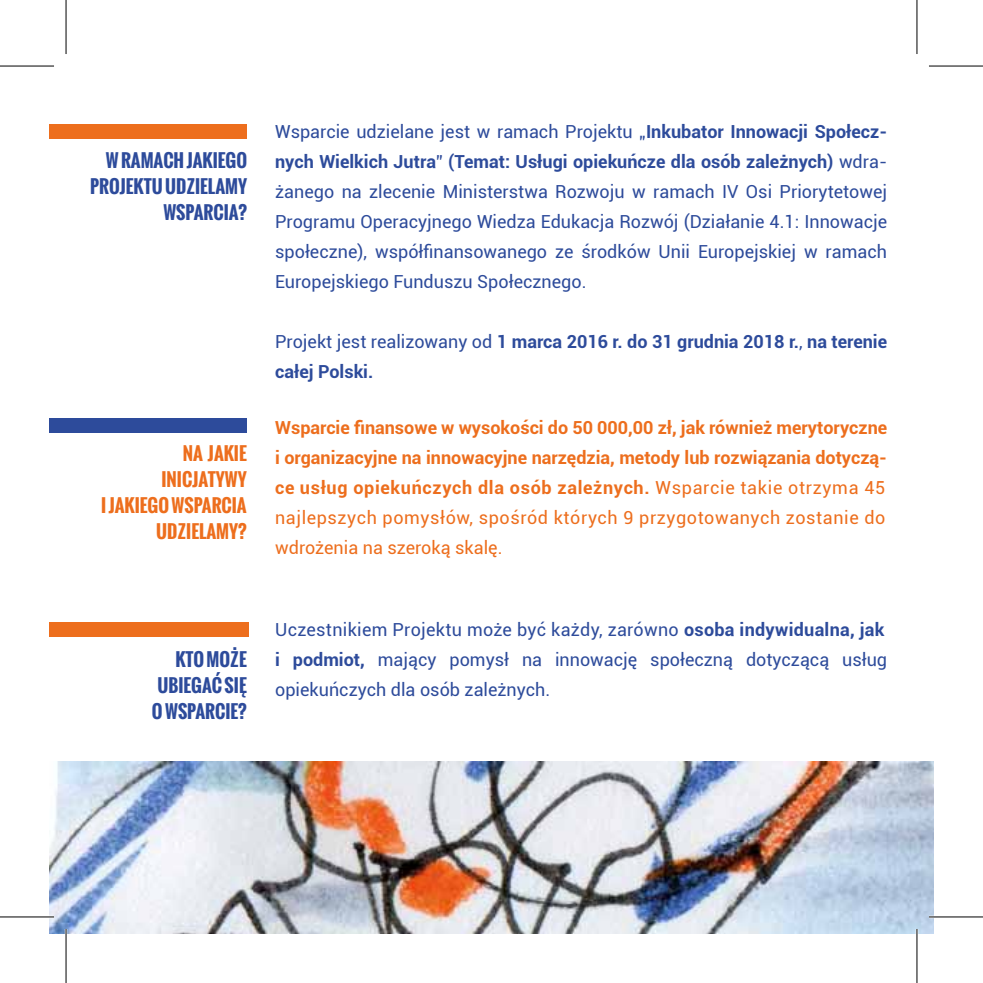
<style>
.page{position:relative;width:983px;height:983px;background:#fff}
.page>*{position:absolute;margin:0;border:0;box-sizing:border-box;transform-origin:0 0}
.t1{font:18px/30px "Roboto";color:#2d4b9b;text-align:justify}
.t2{font:700 18px/30px "Roboto";letter-spacing:.035em;color:#ed6e1d;text-align:justify}
.t3{font:700 18px/30px "Roboto";color:#2d4b9b}
.t4{font:700 18px/26px "Oswald";color:#2d4b9b;text-align:right}
.t5{font:700 18px/26px "Oswald";color:#ed6e1d;text-align:right}
.s1{font-weight:700}
.s2{font-weight:400}
</style>
<div class="page">
<div style="left:49px;top:124px;width:198px;height:15px;background:#ed6e1d"></div>
<div style="left:49px;top:622px;width:200px;height:15px;background:#ed6e1d"></div>
<div style="left:49px;top:418px;width:198px;height:15px;background:#2d4b9b"></div>
<img style="left:49px;top:761px;width:884px;height:172px">
<hr style="left:0;top:915px;width:54px;height:3px;background:#fff">
<hr style="left:928px;top:915px;width:54px;height:3px;background:#fff">
<hr style="left:65px;top:928px;width:2px;height:54px;background:#fff">
<hr style="left:915px;top:928px;width:3px;height:54px;background:#fff">
<hr style="left:0;top:66px;width:54px;height:1px;background:#000">
<hr style="left:928px;top:66px;width:54px;height:1px;background:#000">
<hr style="left:0;top:916px;width:54px;height:1px;background:#000">
<hr style="left:928px;top:916px;width:54px;height:1px;background:#000">
<hr style="left:66px;top:0;width:1px;height:54px;background:#000">
<hr style="left:66px;top:928px;width:1px;height:54px;background:#000">
<hr style="left:916px;top:0;width:1px;height:54px;background:#000">
<hr style="left:916px;top:928px;width:1px;height:54px;background:#000">
<p class="t4" style="left:90px;top:147px;width:158px">W RAMACH JAKIEGO<br>PROJEKTU UDZIELAMY<br>WSPARCIA?</p>
<p class="t5" style="left:101px;top:440px;width:147px">NA JAKIE<br>INICJATYWY<br>I JAKIEGO WSPARCIA<br>UDZIELAMY?</p>
<p class="t4" style="left:152px;top:646px;width:96px">KTO MOŻE<br>UBIEGAĆ SIĘ<br>O WSPARCIE?</p>
<p class="t1" style="left:275px;top:116px;width:613px">Wsparcie udzielane jest w ramach Projektu „<span class="s1">Inkubator Innowacji Społecz&shy;nych Wielkich Jutra</span>” <span class="s1">(Temat: Usługi opiekuńcze dla osób zależnych)</span> wdra&shy;żanego na zlecenie Ministerstwa Rozwoju w ramach IV Osi Priorytetowej Programu Operacyjnego Wiedza Edukacja Rozwój (Działanie 4.1: Innowacje społeczne), współfinansowanego ze środków Unii Europejskiej w ramach Europejskiego Funduszu Społecznego.</p>
<p class="t3" style="left:275px;top:326px;width:613px"><span class="s2">Projekt jest realizowany od</span> 1 marca 2016 r. do 31 grudnia 2018 r.<span class="s2">,</span> na terenie całej Polski.</p>
<p class="t2" style="left:275px;top:412px;width:613px">Wsparcie finansowe w wysokości do 50 000,00 zł, jak również merytoryczne i organizacyjne na innowacyjne narzędzia, metody lub rozwiązania dotyczą&shy;ce usług opiekuńczych dla osób zależnych. <span class="s2">Wsparcie takie otrzyma 45 najlepszych pomysłów, spośród których 9 przygotowanych zostanie do wdrożenia na szeroką skalę.</span></p>
<p class="t1" style="left:275px;top:614px;width:613px;text-align:left">Uczestnikiem Projektu może być każdy, zarówno <span class="s1">osoba indywidualna, jak i podmiot,</span> mający pomysł na innowację społeczną dotyczącą usług opiekuńczych dla osób zależnych.</p>
</div>
